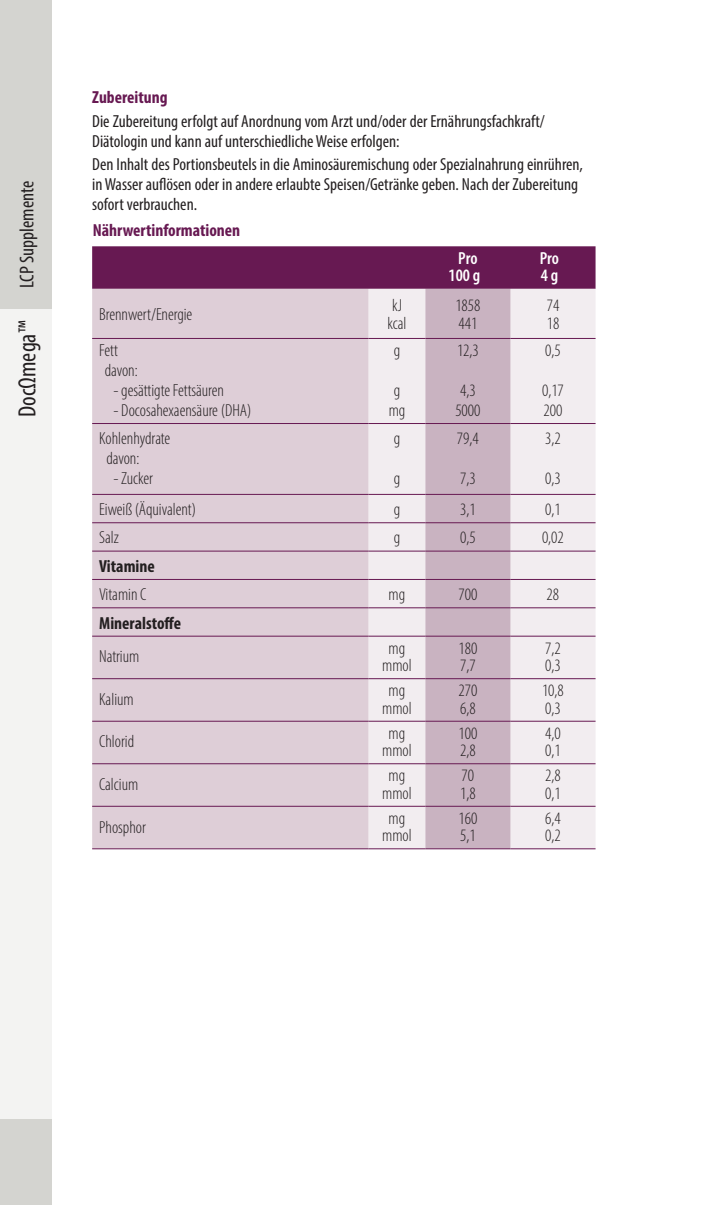
<style>
.page{position:relative;width:709px;height:1205px;background:#fff}
.page>*{position:absolute;margin:0;border:0;box-sizing:border-box;transform-origin:0 0}
.t1{font:condensed 25px "Myriad Pro";color:#231f20}
.t2{font:condensed 20px "Myriad Pro";color:#231f20}
.t3{font:300 condensed 17.5px/17.5px "Myriad Pro";color:#231f20}
.t4{font:condensed 17.5px/20px "Myriad Pro";color:#231f20}
.t5{font:700 condensed 17.5px "Myriad Pro";color:#671952}
.t6{font:700 condensed 17.5px "Myriad Pro";color:#231f20}
.t7{font:600 condensed 17.5px/17.5px "Myriad Pro";letter-spacing:-.005em;color:#fff;text-align:center}
</style>
<div class="page">
<div style="left:92px;top:246px;width:503px;height:43px;background:#671952"></div>
<div style="left:92px;top:289px;width:277px;height:559px;background:#deced7"></div>
<div style="left:369px;top:289px;width:226px;height:559px;background:#f2edf0"></div>
<div style="left:425px;top:289px;width:85px;height:559px;background:#c9b3c1"></div>
<hr style="left:92px;top:338px;width:277px;height:1px;background:#671952">
<hr style="left:369px;top:338px;width:56px;height:1px;background:#671952">
<hr style="left:425px;top:338px;width:85px;height:1px;background:#671952">
<hr style="left:510px;top:338px;width:85px;height:1px;background:#671952">
<hr style="left:92px;top:423px;width:277px;height:1px;background:#671952">
<hr style="left:369px;top:423px;width:56px;height:1px;background:#671952">
<hr style="left:425px;top:423px;width:85px;height:1px;background:#671952">
<hr style="left:510px;top:423px;width:85px;height:1px;background:#671952">
<hr style="left:92px;top:494px;width:277px;height:1px;background:#671952">
<hr style="left:369px;top:494px;width:56px;height:1px;background:#671952">
<hr style="left:425px;top:494px;width:85px;height:1px;background:#671952">
<hr style="left:510px;top:494px;width:85px;height:1px;background:#671952">
<hr style="left:92px;top:522px;width:277px;height:1px;background:#671952">
<hr style="left:369px;top:522px;width:56px;height:1px;background:#671952">
<hr style="left:425px;top:522px;width:85px;height:1px;background:#671952">
<hr style="left:510px;top:522px;width:85px;height:1px;background:#671952">
<hr style="left:92px;top:551px;width:277px;height:1px;background:#671952">
<hr style="left:369px;top:551px;width:56px;height:1px;background:#671952">
<hr style="left:425px;top:551px;width:85px;height:1px;background:#671952">
<hr style="left:510px;top:551px;width:85px;height:1px;background:#671952">
<hr style="left:92px;top:579px;width:277px;height:1px;background:#671952">
<hr style="left:369px;top:579px;width:56px;height:1px;background:#671952">
<hr style="left:425px;top:579px;width:85px;height:1px;background:#671952">
<hr style="left:510px;top:579px;width:85px;height:1px;background:#671952">
<hr style="left:92px;top:607px;width:277px;height:1px;background:#671952">
<hr style="left:369px;top:607px;width:56px;height:1px;background:#671952">
<hr style="left:425px;top:607px;width:85px;height:1px;background:#671952">
<hr style="left:510px;top:607px;width:85px;height:1px;background:#671952">
<hr style="left:92px;top:636px;width:277px;height:1px;background:#671952">
<hr style="left:369px;top:636px;width:56px;height:1px;background:#671952">
<hr style="left:425px;top:636px;width:85px;height:1px;background:#671952">
<hr style="left:510px;top:636px;width:85px;height:1px;background:#671952">
<hr style="left:92px;top:678px;width:277px;height:1px;background:#671952">
<hr style="left:369px;top:678px;width:56px;height:1px;background:#671952">
<hr style="left:425px;top:678px;width:85px;height:1px;background:#671952">
<hr style="left:510px;top:678px;width:85px;height:1px;background:#671952">
<hr style="left:92px;top:721px;width:277px;height:1px;background:#671952">
<hr style="left:369px;top:721px;width:56px;height:1px;background:#671952">
<hr style="left:425px;top:721px;width:85px;height:1px;background:#671952">
<hr style="left:510px;top:721px;width:85px;height:1px;background:#671952">
<hr style="left:92px;top:763px;width:277px;height:1px;background:#671952">
<hr style="left:369px;top:763px;width:56px;height:1px;background:#671952">
<hr style="left:425px;top:763px;width:85px;height:1px;background:#671952">
<hr style="left:510px;top:763px;width:85px;height:1px;background:#671952">
<hr style="left:92px;top:806px;width:277px;height:1px;background:#671952">
<hr style="left:92px;top:848px;width:277px;height:1px;background:#671952">
<hr style="left:369px;top:806px;width:56px;height:1px;background:#671952">
<hr style="left:369px;top:848px;width:56px;height:1px;background:#671952">
<hr style="left:425px;top:806px;width:85px;height:1px;background:#671952">
<hr style="left:425px;top:848px;width:85px;height:1px;background:#671952">
<hr style="left:510px;top:806px;width:85px;height:1px;background:#671952">
<hr style="left:510px;top:848px;width:85px;height:1px;background:#671952">
<div style="left:0;top:309px;width:52px;height:811px;background:#f3f3f2"></div>
<div style="left:0;top:1120px;width:52px;height:85px;background:#d4d4d0"></div>
<div style="left:0;top:0;width:52px;height:309px;background:#d4d4d0"></div>
<p class="t2" style="left:15px;top:288px;width:108px;rotate:-90deg">LCP Supplemente</p>
<h1 class="t1" style="left:12px;top:417px;width:98px;rotate:-90deg">DocΩmega™</h1>
<p class="t5" style="left:92px;top:86px;width:77px">Zubereitung</p>
<p class="t4" style="left:92px;top:111px;width:454px">Die Zubereitung erfolgt auf Anordnung vom Arzt und/oder der Ernährungsfachkraft/<br>Diätologin und kann auf unterschiedliche Weise erfolgen:</p>
<p class="t4" style="left:92px;top:154px;width:492px">Den Inhalt des Portionsbeutels in die Aminosäuremischung oder Spezialnahrung einrühren, in Wasser auflösen oder in andere erlaubte Speisen/Getränke geben. Nach der Zubereitung sofort verbrauchen.</p>
<p class="t5" style="left:93px;top:220px;width:149px">Nährwertinformationen</p>
<p class="t7" style="left:448px;top:249px;width:33px">Pro<br>100 g</p>
<p class="t7" style="left:540px;top:249px;width:21px;text-align:left">Pro<br>4 g</p>
<p class="t3" style="left:99px;top:305px;width:95px">Brennwert/Energie</p>
<p class="t3" style="left:387px;top:297px;width:20px">kJ kcal</p>
<p class="t3" style="left:455px;top:297px;width:27px">1858<br>441</p>
<p class="t3" style="left:546px;top:297px;width:14px">74<br>18</p>
<p class="t3" style="left:105px;top:340px;width:35px;line-height:20px;text-indent:-5px">Fett davon:</p>
<p class="t3" style="left:113px;top:381px;width:112px">- gesättigte Fettsäuren</p>
<p class="t3" style="left:113px;top:401px;width:139px">- Docosahexaensäure (DHA)</p>
<p class="t3" style="left:457px;top:341px;width:23px">12,3</p>
<p class="t3" style="left:455px;top:380px;width:27px;line-height:20px">4,3<br>5000</p>
<p class="t3" style="left:545px;top:341px;width:17px">0,5</p>
<p class="t3" style="left:542px;top:380px;width:23px;line-height:20px">0,17<br>200</p>
<p class="t3" style="left:394px;top:341px;width:8px">g</p>
<p class="t3" style="left:389px;top:380px;width:18px;line-height:20px">g mg</p>
<p class="t3" style="left:106px;top:428px;width:65px;line-height:20px;text-indent:-7px">Kohlenhydrate davon:</p>
<p class="t3" style="left:113px;top:469px;width:41px">- Zucker</p>
<p class="t3" style="left:394px;top:429px;width:8px">g</p>
<p class="t3" style="left:394px;top:469px;width:8px">g</p>
<p class="t3" style="left:457px;top:429px;width:23px">79,4</p>
<p class="t3" style="left:460px;top:469px;width:17px">7,3</p>
<p class="t3" style="left:545px;top:429px;width:17px">3,2</p>
<p class="t3" style="left:545px;top:469px;width:17px">0,3</p>
<p class="t3" style="left:99px;top:500px;width:98px">Eiweiß (Äquivalent)</p>
<p class="t3" style="left:394px;top:500px;width:8px">g</p>
<p class="t3" style="left:460px;top:500px;width:17px">3,1</p>
<p class="t3" style="left:545px;top:500px;width:17px">0,1</p>
<p class="t3" style="left:99px;top:529px;width:21px">Salz</p>
<p class="t3" style="left:394px;top:529px;width:8px">g</p>
<p class="t3" style="left:460px;top:529px;width:17px">0,5</p>
<p class="t3" style="left:542px;top:529px;width:23px">0,02</p>
<p class="t6" style="left:99px;top:555px;width:57px">Vitamine</p>
<p class="t3" style="left:99px;top:585px;width:49px">Vitamin C</p>
<p class="t3" style="left:388px;top:585px;width:18px">mg</p>
<p class="t3" style="left:458px;top:585px;width:20px">700</p>
<p class="t3" style="left:546px;top:585px;width:14px">28</p>
<p class="t6" style="left:99px;top:612px;width:83px">Mineralstoffe</p>
<p class="t3" style="left:99px;top:648px;width:42px">Natrium</p>
<p class="t3" style="left:382px;top:639px;width:31px;text-align:center">mg mmol</p>
<p class="t3" style="left:458px;top:639px;width:20px">180<br>7,7</p>
<p class="t3" style="left:545px;top:639px;width:17px">7,2<br>0,3</p>
<p class="t3" style="left:99px;top:690px;width:36px">Kalium</p>
<p class="t3" style="left:382px;top:681px;width:31px;text-align:center">mg mmol</p>
<p class="t3" style="left:458px;top:681px;width:20px">270<br>6,8</p>
<p class="t3" style="left:542px;top:681px;width:23px">10,8<br>0,3</p>
<p class="t3" style="left:99px;top:733px;width:36px">Chlorid</p>
<p class="t3" style="left:382px;top:724px;width:31px;text-align:center">mg mmol</p>
<p class="t3" style="left:458px;top:724px;width:20px">100<br>2,8</p>
<p class="t3" style="left:545px;top:724px;width:17px">4,0<br>0,1</p>
<p class="t3" style="left:99px;top:775px;width:41px">Calcium</p>
<p class="t3" style="left:382px;top:766px;width:31px;text-align:center">mg mmol</p>
<p class="t3" style="left:460px;top:766px;width:17px">70<br>1,8</p>
<p class="t3" style="left:545px;top:766px;width:17px">2,8<br>0,1</p>
<p class="t3" style="left:99px;top:818px;width:48px">Phosphor</p>
<p class="t3" style="left:382px;top:809px;width:31px;text-align:center">mg mmol</p>
<p class="t3" style="left:458px;top:809px;width:20px">160<br>5,1</p>
<p class="t3" style="left:545px;top:809px;width:17px">6,4<br>0,2</p>
</div>
